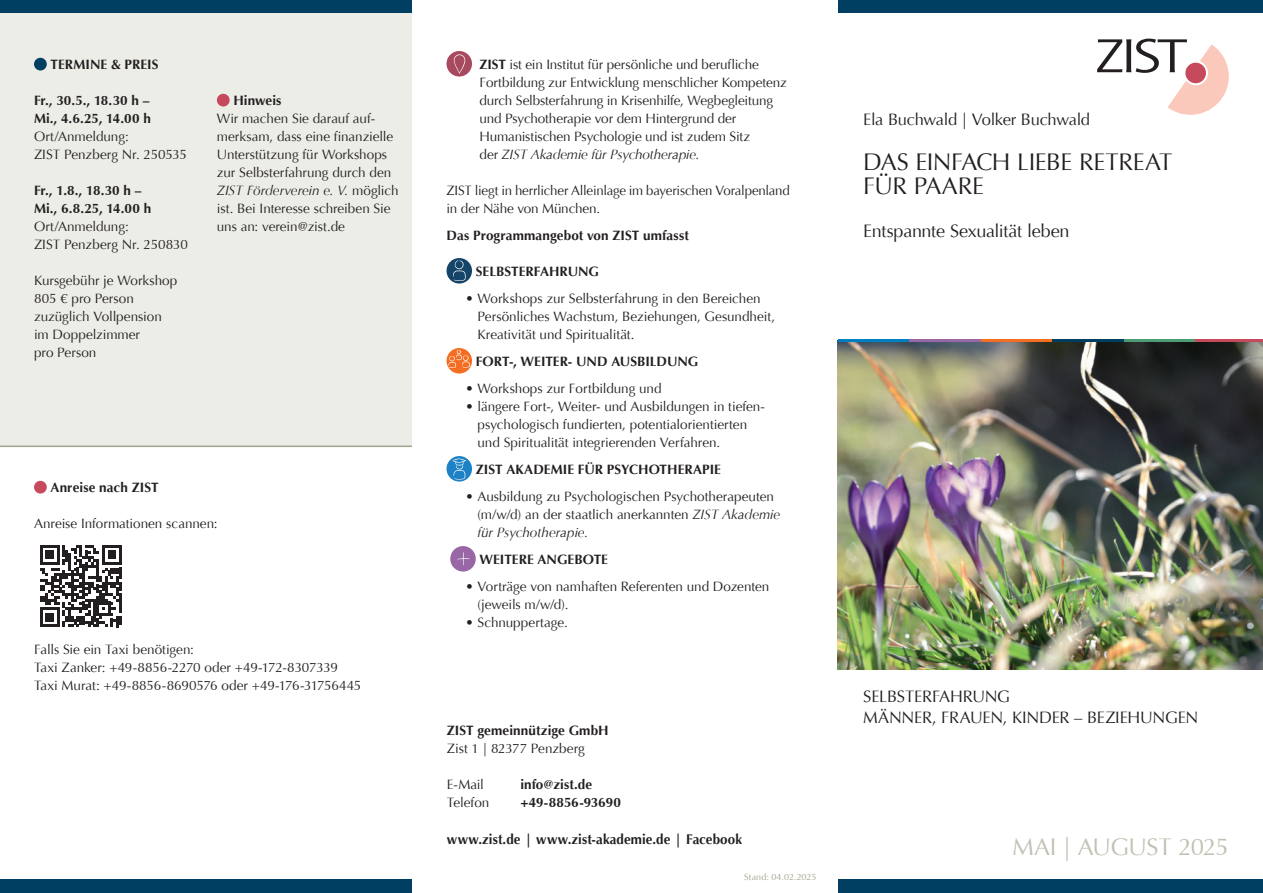
<style>
.page{position:relative;width:1263px;height:893px;background:#fff}
.page>*{position:absolute;margin:0;border:0;box-sizing:border-box;transform-origin:0 0}
.t1{font:24px/24px "Optima LT Pro";letter-spacing:-.02em;color:#231f20}
.t2{font:24px "Optima LT Pro";letter-spacing:-.03em;color:#c2c0b2}
.t3{font:18px "Optima LT Pro";letter-spacing:-.02em;color:#231f20}
.t4{font:16.5px/21px "Optima LT Pro";letter-spacing:-.02em;color:#231f20}
.t5{font:700 13.95px "Optima LT Pro";letter-spacing:.01em;color:#231f20;scale:.96 1}
.t6{font:13.5px/18px "Optima LT Pro";letter-spacing:-.005em;color:#231f20}
.t7{font:700 13.5px/18px "Optima LT Pro";letter-spacing:.005em;color:#231f20}
.t8{font:9px "Optima LT Pro";letter-spacing:.005em;color:#a3a08c}
.s1{font-style:italic}
.s2{font-weight:700}
</style>
<div class="page">
<div style="left:0;top:13px;width:412px;height:434px;background:#edede8"></div>
<div style="left:0;top:0;width:1263px;height:13px;background:#003e62"></div>
<div style="left:0;top:879px;width:1263px;height:14px;background:#003e62"></div>
<div style="left:412px;top:0;width:426px;height:893px;background:#fff"></div>
<img style="left:838px;top:342px;width:425px;height:327px">
<div style="left:446px;top:51px;width:26px;height:26px;background:#a74a60;border-radius:50%"></div>
<svg style="left:454px;top:54px;width:12px;height:19px"></svg>
<svg style="left:446px;top:258px;width:26px;height:26px"></svg>
<svg style="left:453px;top:260px;width:13px;height:21px"></svg>
<svg style="left:446px;top:348px;width:26px;height:26px"></svg>
<svg style="left:448px;top:350px;width:22px;height:18px"></svg>
<svg style="left:446px;top:456px;width:26px;height:26px"></svg>
<svg style="left:453px;top:458px;width:13px;height:22px"></svg>
<div style="left:450px;top:546px;width:26px;height:26px;background:#9967a6;border-radius:50%"></div>
<svg style="left:457px;top:552px;width:13px;height:13px"></svg>
<div style="left:34px;top:481px;width:13px;height:13px;background:#c6495c;border-radius:50%"></div>
<svg style="left:40px;top:545px;width:82px;height:82px"></svg>
<hr style="left:838px;top:339px;width:71px;height:3px;background:#0080c1">
<hr style="left:909px;top:339px;width:72px;height:3px;background:#9967a5">
<hr style="left:981px;top:339px;width:71px;height:3px;background:#f36e21">
<hr style="left:1052px;top:339px;width:72px;height:3px;background:#003e62">
<hr style="left:1124px;top:339px;width:72px;height:3px;background:#4d9c74">
<hr style="left:1196px;top:339px;width:67px;height:3px;background:#c6495c">
<svg style="left:1097px;top:39px;width:132px;height:76px"></svg>
<div style="left:217px;top:94px;width:13px;height:13px;background:#c6495c;border-radius:50%"></div>
<div style="left:34px;top:58px;width:13px;height:13px;background:#003e62;border-radius:50%"></div>
<p class="t7" style="left:51px;top:55px;width:109px">TERMINE &amp; PREIS</p>
<p class="t7" style="left:34px;top:91px;width:118px">Fr., 30.5., 18.30 h –<br>Mi., 4.6.25, 14.00 h</p>
<p class="t6" style="left:34px;top:128px;width:154px">Ort/Anmeldung:<br>ZIST Penzberg Nr. 250535</p>
<p class="t7" style="left:34px;top:181px;width:119px">Fr., 1.8., 18.30 h –<br>Mi., 6.8.25, 14.00 h</p>
<p class="t6" style="left:34px;top:218px;width:155px">Ort/Anmeldung:<br>ZIST Penzberg Nr. 250830</p>
<p class="t6" style="left:34px;top:272px;width:145px">Kursgebühr je Workshop<br>805 € pro Person zuzüglich Vollpension im Doppelzimmer<br>pro Person</p>
<p class="t7" style="left:233px;top:91px;width:50px">Hinweis</p>
<p class="t6" style="left:217px;top:110px;width:183px">Wir machen Sie darauf auf&shy;merksam, dass eine finanzielle<br>Unterstützung für Workshops zur Selbsterfahrung durch den<br><span class="s1">ZIST Förderverein e. V.</span> möglich ist. Bei Interesse schreiben Sie uns an: verein@zist.de</p>
<p class="t7" style="left:51px;top:478px;width:110px">Anreise nach ZIST</p>
<p class="t6" style="left:34px;top:515px;width:185px">Anreise Informationen scannen:</p>
<p class="t6" style="left:34px;top:641px;width:329px">Falls Sie ein Taxi benötigen:<br>Taxi Zanker: +49-8856-2270 oder +49-172-8307339<br>Taxi Murat: +49-8856-8690576 oder +49-176-31756445</p>
<p class="t6" style="left:479px;top:56px;width:309px"><span class="s2">ZIST</span> ist ein Institut für persönliche und berufliche Fortbildung zur Entwicklung menschlicher Kompetenz durch Selbsterfahrung in Krisenhilfe, Wegbegleitung und Psychotherapie vor dem Hintergrund der Humanistischen Psychologie und ist zudem Sitz<br>der <span class="s1">ZIST Akademie für Psychotherapie.</span></p>
<p class="t6" style="left:446px;top:182px;width:345px">ZIST liegt in herrlicher Alleinlage im bayerischen Voralpenland in der Nähe von München.</p>
<p class="t7" style="left:446px;top:226px;width:244px">Das Programmangebot von ZIST umfasst</p>
<p class="t7" style="left:476px;top:262px;width:125px">SELBSTERFAHRUNG</p>
<p class="t6" style="left:478px;top:290px;width:299px;text-indent:-12px">• Workshops zur Selbsterfahrung in den Bereichen<br>Persönliches Wachstum, Beziehungen, Gesundheit,<br>Kreativität und Spiritualität.</p>
<p class="t7" style="left:476px;top:352px;width:224px">FORT-, WEITER- UND AUSBILDUNG</p>
<p class="t6" style="left:466px;top:380px;width:197px">• Workshops zur Fortbildung und</p>
<p class="t6" style="left:478px;top:398px;width:289px;text-indent:-12px">• längere Fort-, Weiter- und Ausbildungen in tiefen&shy;psychologisch fundierten, potentialorientierten und Spiritualität integrierenden Verfahren.</p>
<p class="t7" style="left:476px;top:460px;width:247px">ZIST AKADEMIE FÜR PSYCHOTHERAPIE</p>
<p class="t6" style="left:478px;top:488px;width:304px;text-indent:-12px">• Ausbildung zu Psychologischen Psychotherapeuten (m/w/d) an der staatlich anerkannten <span class="s1">ZIST Akademie für Psychotherapie.</span></p>
<p class="t7" style="left:479px;top:550px;width:130px">WEITERE ANGEBOTE</p>
<p class="t6" style="left:478px;top:578px;width:293px;text-indent:-12px">• Vorträge von namhaften Referenten und Dozenten (jeweils m/w/d).</p>
<p class="t6" style="left:466px;top:614px;width:104px">• Schnuppertage.</p>
<p class="t7" style="left:447px;top:721px;width:163px">ZIST gemeinnützige GmbH</p>
<p class="t6" style="left:447px;top:740px;width:140px">Zist 1 | 82377 Penzberg</p>
<p class="t6" style="left:447px;top:776px;width:39px">E-Mail</p>
<p class="t7" style="left:520px;top:775px;width:73px">info@zist.de</p>
<p class="t6" style="left:447px;top:794px;width:44px">Telefon</p>
<p class="t7" style="left:520px;top:793px;width:102px">+49-8856-93690</p>
<p class="t5" style="left:447px;top:831px;width:309px">www.zist.de | www.zist-akademie.de | Facebook</p>
<p class="t8" style="left:744px;top:872px;width:74px">Stand: 04.02.2025</p>
<p class="t4" style="left:863px;top:109px;width:228px">Ela Buchwald | Volker Buchwald</p>
<h1 class="t1" style="left:863px;top:151px;width:311px">DAS EINFACH LIEBE RETREAT<br>FÜR PAARE</h1>
<h2 class="t3" style="left:863px;top:219px;width:208px">Entspannte Sexualität leben</h2>
<p class="t4" style="left:863px;top:686px;width:337px">SELBSTERFAHRUNG<br>MÄNNER, FRAUEN, KINDER – BEZIEHUNGEN</p>
<h1 class="t2" style="left:1012px;top:832px;width:218px">MAI | AUGUST 2025</h1>
</div>
